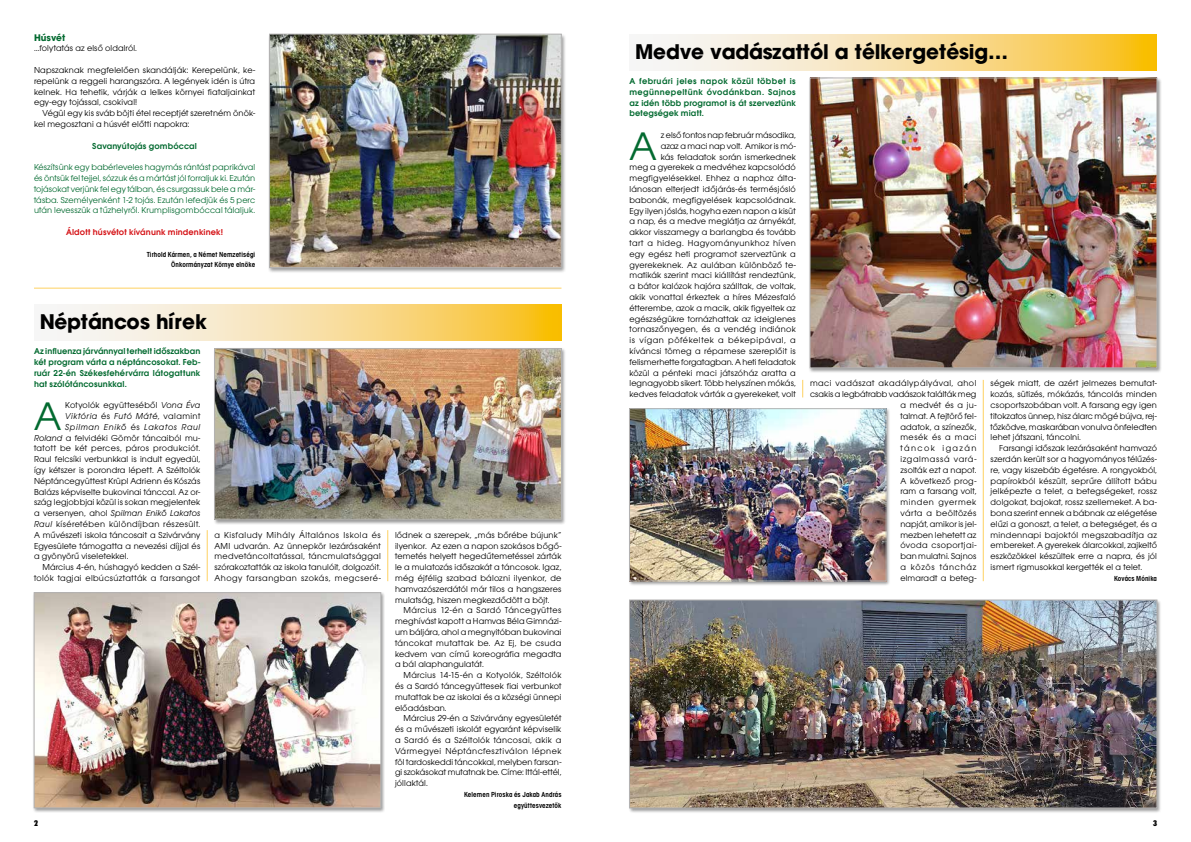
<style>
.page{position:relative;width:1191px;height:842px;background:#fff}
.page>*{position:absolute;margin:0;border:0;box-sizing:border-box;transform-origin:0 0}
.t1{font:41.4px "Avant Garde Gothic Bk PFL";color:#036a30}
.t2{font:700 20px "Avant Garde PFL";color:#000}
.t3{font:9px/10.8px "Avant Garde Gothic Bk PFL";letter-spacing:.01em;color:#000;text-align:justify}
.t4{font:9px/10.8px "Avant Garde Gothic Dm PFL";letter-spacing:.015em;color:#036a30;text-align:justify}
.t5{font:9px/10.8px "Avant Garde Gothic Bk PFL";letter-spacing:.01em;color:#036a30;text-align:justify}
.t6{font:9px "Avant Garde Gothic Bk PFL";letter-spacing:.04em;color:#000}
.t7{font:9px "Avant Garde Gothic Bk PFL";letter-spacing:.035em;color:#000}
.t8{font:9px "Avant Garde Gothic Dm PFL";letter-spacing:.015em;color:#d51317}
.t9{font:italic 9px "Avant Garde Gothic Bk PFL";letter-spacing:.015em;color:#000}
.t10{font:italic 9px "Avant Garde Gothic Bk PFL";letter-spacing:.045em;color:#000}
.t11{font:italic 9px "Avant Garde Gothic Bk PFL";letter-spacing:.065em;color:#000}
.t12{font:700 9px "Avant Garde PFL";letter-spacing:.015em;color:#036a30}
.t13{font:8px "Futura X Blk Cn PFL";color:#000}
.t14{font:7px/10.8px "Avant Garde Dm Cn PFL";letter-spacing:.02em;color:#000;text-align:right}
.s1{font-style:italic}
.s2{font-style:normal}
</style>
<div class="page">
<div style="left:268px;top:33px;width:298px;height:241px;background:#000;opacity:.4"></div>
<img style="left:271px;top:36px;width:288px;height:230px">
<div style="left:269px;top:34px;width:292px;height:234px;border:1px solid #b3b2b2"></div>
<svg style="left:57px;top:304px;width:504px;height:37px;background:#f8de9c"></svg>
<svg style="left:653px;top:34px;width:504px;height:37px;background:#f8de9c"></svg>
<div style="left:213px;top:348px;width:353px;height:177px;background:#000;opacity:.4"></div>
<img style="left:216px;top:350px;width:343px;height:167px">
<div style="left:214px;top:348px;width:347px;height:171px;border:1px solid #b3b2b2"></div>
<div style="left:32px;top:592px;width:353px;height:221px;background:#000;opacity:.4"></div>
<img style="left:36px;top:594px;width:343px;height:212px">
<div style="left:34px;top:592px;width:347px;height:216px;border:1px solid #b3b2b2"></div>
<div style="left:628px;top:599px;width:533px;height:214px;background:#000;opacity:.4"></div>
<img style="left:631px;top:602px;width:524px;height:204px">
<div style="left:629px;top:600px;width:528px;height:208px;border:1px solid #b3b2b2"></div>
<div style="left:628px;top:408px;width:262px;height:179px;background:#000;opacity:.4"></div>
<img style="left:631px;top:410px;width:253px;height:169px">
<div style="left:629px;top:408px;width:257px;height:173px;border:1px solid #b3b2b2"></div>
<div style="left:808px;top:77px;width:353px;height:296px;background:#000;opacity:.4"></div>
<img style="left:812px;top:80px;width:343px;height:286px">
<div style="left:810px;top:78px;width:347px;height:290px;border:1px solid #b3b2b2"></div>
<hr style="left:34px;top:288px;width:527px;height:1px;background:#fed161">
<hr style="left:207px;top:530px;width:1px;height:51px;background:#fed161">
<hr style="left:387px;top:530px;width:1px;height:51px;background:#fed161">
<svg style="left:802px;top:380px;width:1px;height:17px"></svg>
<hr style="left:983px;top:380px;width:1px;height:201px;background:#fed161">
<p class="t12" style="left:34px;top:31px;width:33px">Húsvét</p>
<p class="t3" style="left:34px;top:43px;width:105px">…folytatás az első oldalról.</p>
<p class="t3" style="left:34px;top:65px;width:223px">Napszaknak megfelelően skandálják: Kerepelünk, ke&shy;repelünk a reggeli harangszóra. A legények idén is útra kelnek. Ha tehetik, várják a lelkes környei fiataljainkat egy-egy tojással, csokival!</p>
<p class="t3" style="left:34px;top:108px;width:223px;text-indent:9px">Végül egy kis sváb böjti étel receptjét szeretném önök&shy;kel megosztani a húsvét előtti napokra:</p>
<p class="t4" style="left:92px;top:140px;width:106px">Savanyútojás gombóccal</p>
<p class="t5" style="left:34px;top:162px;width:223px">Készítsünk egy babérleveles hagymás rántást paprikával és öntsük fel tejjel, sózzuk és a mártást jól forraljuk ki. Ezután tojásokat verjünk fel egy tálban, és csurgassuk bele a már&shy;tásba. Személyenként 1-2 tojás. Ezután lefedjük és 5 perc után levesszük a tűzhelyről. Krumplisgombóccal tálaljuk.</p>
<p class="t8" style="left:66px;top:227px;width:158px">Áldott húsvétot kívánunk mindenkinek!</p>
<p class="t14" style="left:147px;top:249px;width:110px">Tirhold Kármen, a Német Nemzetiségi<br>Önkormányzat Környe elnöke</p>
<h2 class="t2" style="left:40px;top:308px;width:169px">Néptáncos hírek</h2>
<p class="t4" style="left:34px;top:346px;width:168px">Az influenza járvánnyal terhelt időszakban két program várta a néptáncosokat. Feb&shy;ruár 22-én Székesfehérvárra látogattunk hat szólótáncosunkkal.</p>
<h1 class="t1" style="left:34px;top:393px;width:29px">A</h1>
<p class="t3" style="left:65px;top:400px;width:137px">Kotyolók együtteséből <span class="s1">Vona Éva</span></p>
<p class="t10" style="left:65px;top:411px;width:137px">Viktória <span class="s2">és</span> Futó Máté<span class="s2">, valamint</span></p>
<p class="t11" style="left:65px;top:422px;width:137px">Spilman Enikő <span class="s2">és</span> Lakatos Raul</p>
<p class="t3" style="left:34px;top:432px;width:168px"><span class="s1">Roland</span> a felvidéki Gömör táncaiból mu-</p>
<p class="t6" style="left:34px;top:443px;width:168px">tatott be két perces, páros produkciót.</p>
<p class="t3" style="left:34px;top:454px;width:168px">Raul felcsíki verbunkkal is indult egyedül,</p>
<p class="t3" style="left:34px;top:464px;width:168px">így kétszer is porondra lépett. A Széltolók</p>
<p class="t3" style="left:34px;top:475px;width:168px">Néptáncegyüttest Krüpl Adrienn és Kószás</p>
<p class="t3" style="left:34px;top:486px;width:168px">Balázs képviselte bukovinai tánccal. Az or-</p>
<p class="t3" style="left:34px;top:497px;width:168px">szág legjobbjai közül is sokan megjelentek</p>
<p class="t9" style="left:34px;top:508px;width:168px"><span class="s2">a versenyen, ahol</span> Spilman Enikő Lakatos</p>
<p class="t6" style="left:34px;top:519px;width:168px"><span class="s1">Raul</span> kíséretében különdíjban részesült.</p>
<p class="t3" style="left:34px;top:529px;width:168px">A művészeti iskola táncosait a Szivárvány</p>
<p class="t3" style="left:34px;top:540px;width:168px">Egyesülete támogatta a nevezési díjjal és</p>
<p class="t3" style="left:34px;top:551px;width:96px">a gyönyörű viseletekkel.</p>
<p class="t3" style="left:42px;top:562px;width:159px">Március 4-én, húshagyó kedden a Szél-</p>
<p class="t7" style="left:34px;top:573px;width:168px">tolók tagjai elbúcsúztatták a farsangot</p>
<p class="t3" style="left:214px;top:529px;width:168px">a Kisfaludy Mihály Általános Iskola és AMI udvarán. Az ünnepkör lezárásaként medvetáncoltatással, táncmulatsággal szórakoztatták az iskola tanulóit, dolgozóit.<br>Ahogy farsangban szokás, megcseré-</p>
<p class="t3" style="left:395px;top:529px;width:168px">lődnek a szerepek, „más bőrébe bújunk” ilyenkor. Az ezen a napon szokásos bőgő&shy;temetés helyett hegedűtemetéssel zárták le a mulatozás időszakát a táncosok. Igaz, még éjfélig szabad bálozni ilyenkor, de hamvazószerdától már tilos a hangszeres mulatság, hiszen megkezdődött a böjt.</p>
<p class="t3" style="left:395px;top:605px;width:168px;text-indent:8px">Március 12-én a Sardó Táncegyüttes meghívást kapott a Hamvas Béla Gimnázi&shy;um báljára, ahol a megnyitóban bukovinai táncokat mutattak be. Az Ej, be csuda kedvem van című koreográfia megadta a bál alaphangulatát.</p>
<p class="t3" style="left:395px;top:670px;width:168px;text-indent:8px">Március 14-15-én a Kotyolók, Széltolók és a Sardó táncegyüttesek fiai verbunkot mutattak be az iskolai és a községi ünnepi előadásban.</p>
<p class="t3" style="left:395px;top:713px;width:168px;text-indent:9px">Március 29-én a Szivárvány egyesületét és a művészeti iskolát egyaránt képviselik a Sardó és a Széltolók táncosai, akik a Vármegyei Néptáncfesztiválon lépnek föl tardoskeddi táncokkal, melyben farsan&shy;gi szokásokat mutatnak be. Címe: Ittál-ettél, jóllaktál.</p>
<p class="t14" style="left:464px;top:789px;width:99px">Kelemen Piroska és Jakab András együttesvezetők</p>
<h2 class="t2" style="left:635px;top:38px;width:373px">Medve vadászattól a télkergetésig…</h2>
<p class="t4" style="left:629px;top:76px;width:168px">A februári jeles napok közül többet is megünnepeltünk óvodánkban. Sajnos az idén több programot is át szerveztünk betegségek miatt.</p>
<h1 class="t1" style="left:629px;top:123px;width:29px">A</h1>
<p class="t3" style="left:629px;top:130px;width:168px;text-align:right">z első fontos nap február másodika,<br>azaz a maci nap volt. Amikor is mó-<br>kás feladatok során ismerkednek<br>meg a gyerekek a medvéhez kapcsolódó megfigyelésekkel. Ehhez a naphoz álta&shy;lánosan elterjedt időjárás-és termésjósló babonák, megfigyelések kapcsolódnak.<br>Egy ilyen jóslás, hogyha ezen napon a kisüt a nap, és a medve meglátja az árnyékát, akkor visszamegy a barlangba és tovább tart a hideg. Hagyományunkhoz híven egy egész heti programot szerveztünk a gyerekeknek. Az aulában különböző te&shy;matikák szerint maci kiállítást rendeztünk, a bátor kalózok hajóra szálltak, de voltak, akik vonattal érkeztek a híres Mézesfaló étterembe, azok a macik, akik figyeltek az egészségükre tornázhattak az ideiglenes tornaszőnyegen, és a vendég indiánok is vígan pöfékeltek a békepipával, a kíváncsi tömeg a répamese szereplőit is felismerhette forgatagban. A heti feladatok közül a pénteki maci játszóház aratta a legnagyobb sikert. Több helyszínen mókás, kedves feladatok várták a gyerekeket, volt</p>
<p class="t3" style="left:810px;top:378px;width:168px;text-align:right">maci vadászat akadálypályával, ahol csakis a legbátrabb vadászok találták meg a medvét és a ju-<br>talmat. A fejtörő fel-<br>adatok, a színezők,<br>mesék és a maci<br>táncok igazán<br>izgalmassá vará-<br>zsolták ezt a napot.<br>A következő prog-<br>ram a farsang volt,<br>minden gyermek<br>várta a beöltözés<br>napját, amikor is jel-<br>mezben lehetett az<br>óvoda csoportjai-<br>ban mulatni. Sajnos<br>a közös táncház<br>elmaradt a beteg-</p>
<p class="t3" style="left:990px;top:378px;width:168px">ségek miatt, de azért jelmezes bemutat&shy;kozás, sütizés, mókázás, táncolás minden csoportszobában volt. A farsang egy igen titokzatos ünnep, hisz álarc mögé bújva, rej&shy;tőzködve, maskarában vonulva önfeledten lehet játszani, táncolni.</p>
<p class="t3" style="left:990px;top:443px;width:168px;text-indent:8px">Farsangi időszak lezárásaként hamvazó szerdán került sor a hagyományos télűzés&shy;re, vagy kiszebáb égetésre. A rongyokból, papírokból készült, seprűre állított bábu jelképezte a telet, a betegségeket, rossz dolgokat, bajokat, rossz szellemeket. A ba&shy;bona szerint ennek a bábnak az elégetése elűzi a gonoszt, a telet, a betegséget, és a mindennapi bajoktól megszabadítja az embereket. A gyerekek álarcokkal, zajkeltő eszközökkel készültek erre a napra, és jól ismert rigmusokkal kergették el a telet.</p>
<p class="t14" style="left:1114px;top:573px;width:44px">Kovács Mónika</p>
<p class="t13" style="left:34px;top:818px;width:5px">2</p>
<p class="t13" style="left:1153px;top:818px;width:5px">3</p>
</div>
